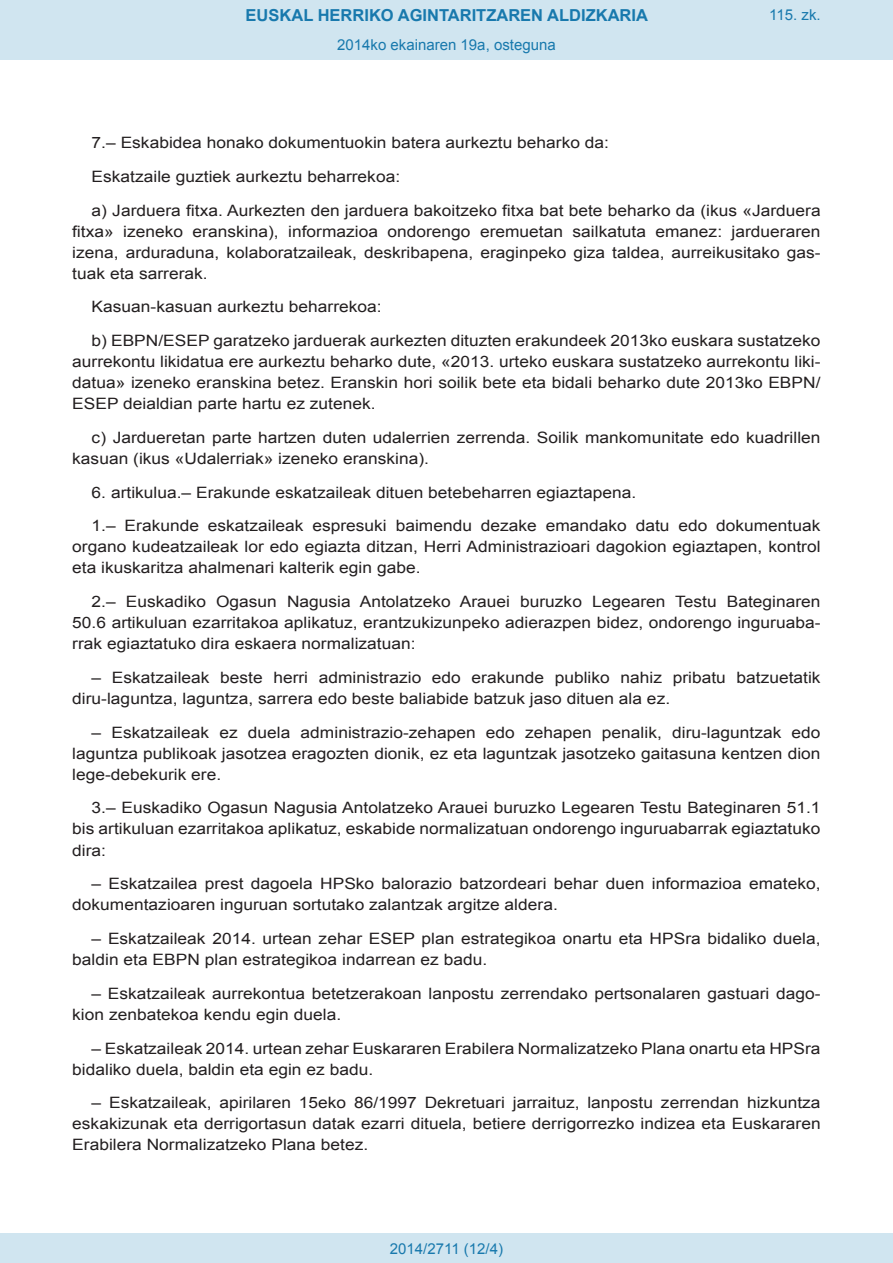
<style>
.page{position:relative;width:893px;height:1263px;background:#fff}
.page>*{position:absolute;margin:0;border:0;box-sizing:border-box;transform-origin:0 0}
.t1{font:700 16.5px "Arial";color:#1879ad}
.BOPVDetalle{font:15.6px/21px "Arial";color:#231f20;text-align:justify;scale:1.11 1}
.Paginacion_Centro{font:15px "Arial";color:#1879ad}
</style>
<div class="page">
<div style="left:0;top:0;width:893px;height:60px;background:#d0e5f0"></div>
<div style="left:0;top:1233px;width:893px;height:30px;background:#d0e5f0"></div>
<p class="t1" style="left:246px;top:4px;width:404px">EUSKAL HERRIKO AGINTARITZAREN ALDIZKARIA</p>
<p class="Paginacion_Centro" style="left:337px;top:35px;width:220px">2014ko ekainaren 19a, osteguna</p>
<p class="Paginacion_Centro" style="left:769px;top:5px;width:53px">115. zk.</p>
<p class="BOPVDetalle" style="left:92px;top:132px;width:468px">7.– Eskabidea honako dokumentuokin batera aurkeztu beharko da:</p>
<p class="BOPVDetalle" style="left:92px;top:166px;width:279px">Eskatzaile guztiek aurkeztu beharrekoa:</p>
<p class="BOPVDetalle" style="left:72px;top:200px;width:676px;text-indent:19px">a) Jarduera fitxa. Aurkezten den jarduera bakoitzeko fitxa bat bete beharko da (ikus «Jarduera fitxa» izeneko eranskina), informazioa ondorengo eremuetan sailkatuta emanez: jardueraren izena, arduraduna, kolaboratzaileak, deskribapena, eraginpeko giza taldea, aurreikusitako gas&shy;tuak eta sarrerak.</p>
<p class="BOPVDetalle" style="left:92px;top:297px;width:263px">Kasuan-kasuan aurkeztu beharrekoa:</p>
<p class="BOPVDetalle" style="left:72px;top:330px;width:676px;text-indent:19px">b) EBPN/ESEP garatzeko jarduerak aurkezten dituzten erakundeek 2013ko euskara sustatzeko aurrekontu likidatua ere aurkeztu beharko dute, «2013. urteko euskara sustatzeko aurrekontu liki&shy;datua» izeneko eranskina betez. Eranskin hori soilik bete eta bidali beharko dute 2013ko EBPN/ ESEP deialdian parte hartu ez zutenek.</p>
<p class="BOPVDetalle" style="left:72px;top:427px;width:676px;text-indent:19px">c) Jardueretan parte hartzen duten udalerrien zerrenda. Soilik mankomunitate edo kuadrillen kasuan (ikus «Udalerriak» izeneko eranskina).</p>
<p class="BOPVDetalle" style="left:92px;top:482px;width:492px">6. artikulua.– Erakunde eskatzaileak dituen betebeharren egiaztapena.</p>
<p class="BOPVDetalle" style="left:72px;top:516px;width:676px;text-indent:19px">1.– Erakunde eskatzaileak espresuki baimendu dezake emandako datu edo dokumentuak organo kudeatzaileak lor edo egiazta ditzan, Herri Administrazioari dagokion egiaztapen, kontrol eta ikuskaritza ahalmenari kalterik egin gabe.</p>
<p class="BOPVDetalle" style="left:72px;top:591px;width:676px;text-indent:19px">2.– Euskadiko Ogasun Nagusia Antolatzeko Arauei buruzko Legearen Testu Bateginaren 50.6 artikuluan ezarritakoa aplikatuz, erantzukizunpeko adierazpen bidez, ondorengo inguruaba&shy;rrak egiaztatuko dira eskaera normalizatuan:</p>
<p class="BOPVDetalle" style="left:72px;top:667px;width:676px;text-indent:19px">– Eskatzaileak beste herri administrazio edo erakunde publiko nahiz pribatu batzuetatik diru-laguntza, laguntza, sarrera edo beste baliabide batzuk jaso dituen ala ez.</p>
<p class="BOPVDetalle" style="left:72px;top:722px;width:676px;text-indent:19px">– Eskatzaileak ez duela administrazio-zehapen edo zehapen penalik, diru-laguntzak edo laguntza publikoak jasotzea eragozten dionik, ez eta laguntzak jasotzeko gaitasuna kentzen dion lege-debekurik ere.</p>
<p class="BOPVDetalle" style="left:72px;top:798px;width:676px;text-indent:19px">3.– Euskadiko Ogasun Nagusia Antolatzeko Arauei buruzko Legearen Testu Bateginaren 51.1 bis artikuluan ezarritakoa aplikatuz, eskabide normalizatuan ondorengo inguruabarrak egiaztatuko dira:</p>
<p class="BOPVDetalle" style="left:72px;top:873px;width:676px;text-indent:19px">– Eskatzailea prest dagoela HPSko balorazio batzordeari behar duen informazioa emateko, dokumentazioaren inguruan sortutako zalantzak argitze aldera.</p>
<p class="BOPVDetalle" style="left:72px;top:928px;width:676px;text-indent:19px">– Eskatzaileak 2014. urtean zehar ESEP plan estrategikoa onartu eta HPSra bidaliko duela, baldin eta EBPN plan estrategikoa indarrean ez badu.</p>
<p class="BOPVDetalle" style="left:72px;top:983px;width:676px;text-indent:19px">– Eskatzaileak aurrekontua betetzerakoan lanpostu zerrendako pertsonalaren gastuari dago&shy;kion zenbatekoa kendu egin duela.</p>
<p class="BOPVDetalle" style="left:72px;top:1038px;width:676px;text-indent:19px">– Eskatzaileak 2014. urtean zehar Euskararen Erabilera Normalizatzeko Plana onartu eta HPSra bidaliko duela, baldin eta egin ez badu.</p>
<p class="BOPVDetalle" style="left:72px;top:1092px;width:676px;text-indent:19px">– Eskatzaileak, apirilaren 15eko 86/1997 Dekretuari jarraituz, lanpostu zerrendan hizkuntza eskakizunak eta derrigortasun datak ezarri dituela, betiere derrigorrezko indizea eta Euskararen Erabilera Normalizatzeko Plana betez.</p>
<p class="Paginacion_Centro" style="left:390px;top:1238px;width:115px">2014/2711 (12/4)</p>
</div>
